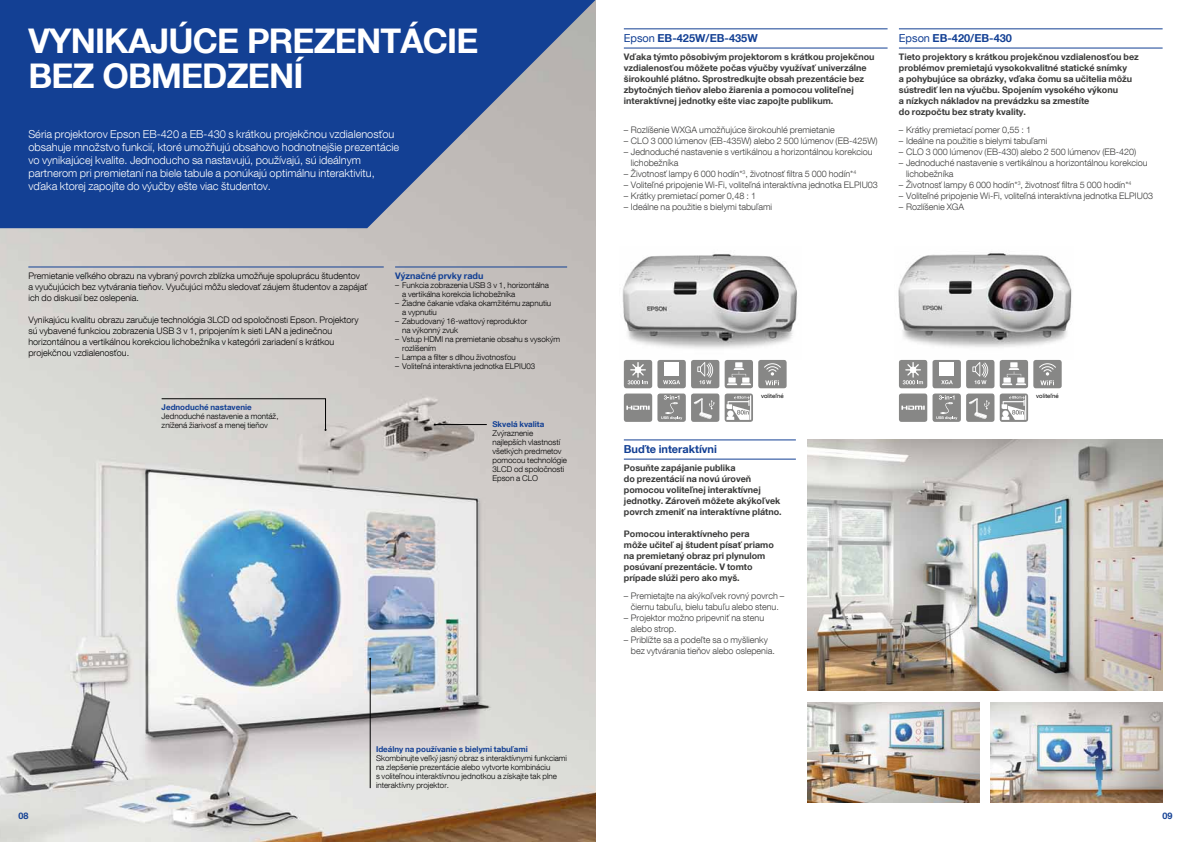
<style>
.page{position:relative;width:1191px;height:842px;background:#fff}
.page>*{position:absolute;margin:0;border:0;box-sizing:border-box;transform-origin:0 0}
.t1{font:700 34px/35px "Helvetica Neue LT Com";letter-spacing:-.025em;color:#fff}
.t2{font:300 11px/13px "Helvetica Neue LT Com";color:#fff}
.t3{font:700 11px "Helvetica Neue LT Com";color:#134094}
.t4{font:300 9px/11px "Helvetica Neue LT Com";color:#3b3b3a}
.t5{font:700 9px/11px "Helvetica Neue LT Com";color:#3b3b3a}
.t6{font:300 9px/11px "Helvetica Neue LT Com";color:#000}
.t7{font:700 9px "Helvetica Neue LT Com";color:#134094}
.t8{font:300 8px/9px "Helvetica Neue LT Com";color:#000}
.t9{font:700 8px "Helvetica Neue LT Com";color:#134094}
.t10{font:6px "Helvetica Neue LT Com";color:#000}
.s1{font-weight:400}
</style>
<div class="page">
<img style="left:622px;top:254px;width:175px;height:95px">
<img style="left:898px;top:253px;width:174px;height:95px">
<img style="left:0;top:228px;width:595px;height:614px">
<img style="left:807px;top:439px;width:355px;height:252px">
<img style="left:990px;top:702px;width:172px;height:100px">
<img style="left:807px;top:702px;width:172px;height:100px">
<hr style="left:624px;top:439px;width:172px;height:1px;background:#134094">
<hr style="left:624px;top:459px;width:172px;height:1px;background:#134094">
<hr style="left:435px;top:424px;width:52px;height:1px;background:#000">
<svg style="left:161px;top:398px;width:165px;height:33px;background:#cccac7"></svg>
<hr style="left:370px;top:659px;width:1px;height:129px;background:#000">
<hr style="left:28px;top:266px;width:356px;height:1px;background:#134094">
<hr style="left:395px;top:266px;width:172px;height:1px;background:#134094">
<hr style="left:624px;top:28px;width:263px;height:1px;background:#134094">
<hr style="left:899px;top:28px;width:263px;height:1px;background:#134094">
<hr style="left:624px;top:48px;width:263px;height:1px;background:#134094">
<hr style="left:899px;top:48px;width:263px;height:1px;background:#134094">
<div style="left:657px;top:360px;width:29px;height:28px;background:#878786;border-radius:3px"></div>
<svg style="left:663px;top:362px;width:17px;height:22px"></svg>
<div style="left:691px;top:360px;width:28px;height:28px;background:#878786;border-radius:3px"></div>
<svg style="left:697px;top:362px;width:16px;height:22px"></svg>
<div style="left:724px;top:360px;width:29px;height:28px;background:#878786;border-radius:3px"></div>
<div style="left:742px;top:377px;width:7px;height:6px;background:#fff"></div>
<div style="left:728px;top:377px;width:7px;height:6px;background:#fff"></div>
<svg style="left:727px;top:383px;width:24px;height:2px"></svg>
<svg style="left:732px;top:362px;width:14px;height:15px"></svg>
<div style="left:758px;top:360px;width:28px;height:28px;background:#878786;border-radius:3px"></div>
<svg style="left:764px;top:363px;width:17px;height:22px"></svg>
<div style="left:624px;top:360px;width:28px;height:28px;background:#878786;border-radius:3px"></div>
<svg style="left:627px;top:362px;width:21px;height:22px"></svg>
<div style="left:624px;top:393px;width:28px;height:29px;background:#878786;border-radius:3px"></div>
<svg style="left:626px;top:406px;width:23px;height:4px"></svg>
<div style="left:691px;top:393px;width:28px;height:29px;background:#878786;border-radius:3px"></div>
<svg style="left:693px;top:398px;width:21px;height:21px"></svg>
<svg style="left:724px;top:393px;width:29px;height:29px"></svg>
<svg style="left:726px;top:395px;width:25px;height:25px"></svg>
<div style="left:657px;top:393px;width:29px;height:29px;background:#878786;border-radius:3px"></div>
<svg style="left:661px;top:395px;width:21px;height:25px"></svg>
<svg style="left:999px;top:393px;width:29px;height:29px"></svg>
<svg style="left:1001px;top:395px;width:25px;height:25px"></svg>
<div style="left:899px;top:393px;width:28px;height:29px;background:#878786;border-radius:3px"></div>
<svg style="left:901px;top:406px;width:23px;height:4px"></svg>
<div style="left:966px;top:393px;width:28px;height:29px;background:#878786;border-radius:3px"></div>
<svg style="left:969px;top:398px;width:20px;height:21px"></svg>
<div style="left:932px;top:393px;width:29px;height:29px;background:#878786;border-radius:3px"></div>
<svg style="left:936px;top:395px;width:21px;height:25px"></svg>
<div style="left:966px;top:360px;width:28px;height:28px;background:#878786;border-radius:3px"></div>
<svg style="left:972px;top:362px;width:16px;height:22px"></svg>
<div style="left:999px;top:360px;width:29px;height:28px;background:#878786;border-radius:3px"></div>
<div style="left:1017px;top:377px;width:7px;height:6px;background:#fff"></div>
<div style="left:1003px;top:377px;width:7px;height:6px;background:#fff"></div>
<svg style="left:1002px;top:383px;width:24px;height:2px"></svg>
<svg style="left:1006px;top:362px;width:15px;height:15px"></svg>
<div style="left:1033px;top:360px;width:28px;height:28px;background:#878786;border-radius:3px"></div>
<svg style="left:1039px;top:363px;width:17px;height:22px"></svg>
<div style="left:899px;top:360px;width:28px;height:28px;background:#878786;border-radius:3px"></div>
<svg style="left:902px;top:362px;width:21px;height:22px"></svg>
<div style="left:932px;top:360px;width:29px;height:28px;background:#878786;border-radius:3px"></div>
<svg style="left:940px;top:362px;width:14px;height:22px"></svg>
<svg style="left:0;top:0;width:595px;height:228px;background:#305499"></svg>
<h1 class="t1" style="left:28px;top:22px;width:451px">VYNIKAJÚCE PREZENTÁCIE<br>BEZ OBMEDZENÍ</h1>
<p class="t2" style="left:28px;top:128px;width:372px">Séria projektorov Epson EB-420 a EB-430 s krátkou projekčnou vzdialenosťou obsahuje množstvo funkcií, ktoré umožňujú obsahovo hodnotnejšie prezentácie vo vynikajúcej kvalite. Jednoducho sa nastavujú, používajú, sú ideálnym partnerom pri premietaní na biele tabule a ponúkajú optimálnu interaktivitu, vďaka ktorej zapojíte do výučby ešte viac študentov.</p>
<p class="t6" style="left:28px;top:270px;width:341px">Premietanie veľkého obrazu na vybraný povrch zblízka umožňuje spoluprácu študentov<br>a vyučujúcich bez vytvárania tieňov. Vyučujúci môžu sledovať záujem študentov a zapájať ich do diskusií bez oslepenia.</p>
<p class="t6" style="left:28px;top:314px;width:332px">Vynikajúcu kvalitu obrazu zaručuje technológia 3LCD od spoločnosti Epson. Projektory sú vybavené funkciou zobrazenia USB 3 v 1, pripojením k sieti LAN a jedinečnou horizontálnou a vertikálnou korekciou lichobežníka v kategórii zariadení s krátkou projekčnou vzdialenosťou.</p>
<p class="t9" style="left:162px;top:402px;width:92px">Jednoduché nastavenie</p>
<p class="t8" style="left:162px;top:411px;width:118px">Jednoduché nastavenie a montáž, znížená žiarivosť a menej tieňov</p>
<p class="t7" style="left:395px;top:270px;width:90px">Význačné prvky radu</p>
<p class="t8" style="left:402px;top:281px;width:148px;text-indent:-7px">– Funkcia zobrazenia USB 3 v 1, horizontálna a vertikálna korekcia lichobežníka</p>
<p class="t8" style="left:402px;top:299px;width:151px;text-indent:-7px">– Žiadne čakanie vďaka okamžitému zapnutiu a vypnutiu</p>
<p class="t8" style="left:402px;top:317px;width:127px;text-indent:-7px">– Zabudovaný 16-wattový reproduktor na výkonný zvuk</p>
<p class="t8" style="left:402px;top:335px;width:160px;text-indent:-7px">– Vstup HDMI na premietanie obsahu s vysokým rozlíšením</p>
<p class="t8" style="left:395px;top:353px;width:122px">– Lampa a filter s dlhou životnosťou</p>
<p class="t8" style="left:395px;top:362px;width:142px">– Voliteľná interaktívna jednotka ELPIU03</p>
<p class="t9" style="left:492px;top:419px;width:53px">Skvelá kvalita</p>
<p class="t8" style="left:492px;top:429px;width:76px">Zvýraznenie najlepších vlastností všetkých predmetov pomocou technológie<br>3LCD od spoločnosti<br>Epson a CLO</p>
<p class="t7" style="left:18px;top:810px;width:12px">08</p>
<p class="t9" style="left:376px;top:744px;width:153px">Ideálny na používanie s bielymi tabuľami</p>
<p class="t8" style="left:376px;top:754px;width:193px">Skombinujte veľký jasný obraz s interaktívnymi funkciami na zlepšenie prezentácie alebo vytvorte kombináciu<br>s voliteľnou interaktívnou jednotkou a získajte tak plne interaktívny projektor.</p>
<p class="t3" style="left:624px;top:32px;width:135px"><span class="s1">Epson</span> EB-425W/EB-435W</p>
<p class="t3" style="left:899px;top:32px;width:115px"><span class="s1">Epson</span> EB-420/EB-430</p>
<p class="t5" style="left:624px;top:51px;width:252px">Vďaka týmto pôsobivým projektorom s krátkou projekčnou vzdialenosťou môžete počas výučby využívať univerzálne širokouhlé plátno. Sprostredkujte obsah prezentácie bez zbytočných tieňov alebo žiarenia a pomocou voliteľnej interaktívnej jednotky ešte viac zapojte publikum.</p>
<p class="t5" style="left:899px;top:51px;width:241px">Tieto projektory s krátkou projekčnou vzdialenosťou bez problémov premietajú vysokokvalitné statické snímky<br>a pohybujúce sa obrázky, vďaka čomu sa učitelia môžu sústrediť len na výučbu. Spojením vysokého výkonu<br>a nízkych nákladov na prevádzku sa zmestíte<br>do rozpočtu bez straty kvality.</p>
<p class="t4" style="left:624px;top:124px;width:212px">– Rozlíšenie WXGA umožňujúce širokouhlé premietanie</p>
<p class="t4" style="left:624px;top:135px;width:255px">– CLO 3 000 lúmenov (EB-435W) alebo 2 500 lúmenov (EB-425W)</p>
<p class="t4" style="left:631px;top:146px;width:243px;text-indent:-7px">– Jednoduché nastavenie s vertikálnou a horizontálnou korekciou lichobežníka</p>
<p class="t4" style="left:624px;top:168px;width:234px">– Životnosť lampy 6 000 hodín*<sup>3</sup>, životnosť filtra 5 000 hodín*<sup>4</sup></p>
<p class="t4" style="left:624px;top:179px;width:256px">– Voliteľné pripojenie Wi-Fi, voliteľná interaktívna jednotka ELPIU03</p>
<p class="t4" style="left:624px;top:190px;width:134px">– Krátky premietací pomer 0,48 : 1</p>
<p class="t4" style="left:624px;top:201px;width:150px">– Ideálne na použitie s bielymi tabuľami</p>
<p class="t4" style="left:899px;top:124px;width:134px">– Krátky premietací pomer 0,55 : 1</p>
<p class="t4" style="left:899px;top:135px;width:150px">– Ideálne na použitie s bielymi tabuľami</p>
<p class="t4" style="left:899px;top:146px;width:239px">– CLO 3 000 lúmenov (EB-430) alebo 2 500 lúmenov (EB-420)</p>
<p class="t4" style="left:906px;top:157px;width:243px;text-indent:-7px">– Jednoduché nastavenie s vertikálnou a horizontálnou korekciou lichobežníka</p>
<p class="t4" style="left:899px;top:179px;width:234px">– Životnosť lampy 6 000 hodín*<sup>3</sup>, životnosť filtra 5 000 hodín*<sup>4</sup></p>
<p class="t4" style="left:899px;top:190px;width:256px">– Voliteľné pripojenie Wi-Fi, voliteľná interaktívna jednotka ELPIU03</p>
<p class="t4" style="left:899px;top:201px;width:67px">– Rozlíšenie XGA</p>
<p class="t10" style="left:761px;top:392px;width:24px">voliteľné</p>
<p class="t10" style="left:1036px;top:392px;width:24px">voliteľné</p>
<p class="t3" style="left:624px;top:443px;width:95px">Buďte interaktívni</p>
<p class="t5" style="left:624px;top:462px;width:159px">Posuňte zapájanie publika<br>do prezentácií na novú úroveň pomocou voliteľnej interaktívnej jednotky. Zároveň môžete akýkoľvek povrch zmeniť na interaktívne plátno.</p>
<p class="t5" style="left:624px;top:528px;width:152px">Pomocou interaktívneho pera môže učiteľ aj študent písať priamo na premietaný obraz pri plynulom posúvaní prezentácie. V tomto prípade slúži pero ako myš.</p>
<p class="t4" style="left:624px;top:590px;width:162px;text-align:center">– Premietajte na akýkoľvek rovný povrch – čiernu tabuľu, bielu tabuľu alebo stenu.</p>
<p class="t4" style="left:631px;top:612px;width:135px;text-indent:-7px">– Projektor možno pripevniť na stenu alebo strop.</p>
<p class="t4" style="left:631px;top:634px;width:145px;text-indent:-7px">– Priblížte sa a podeľte sa o myšlienky bez vytvárania tieňov alebo oslepenia.</p>
<p class="t7" style="left:1162px;top:810px;width:12px">09</p>
</div>
